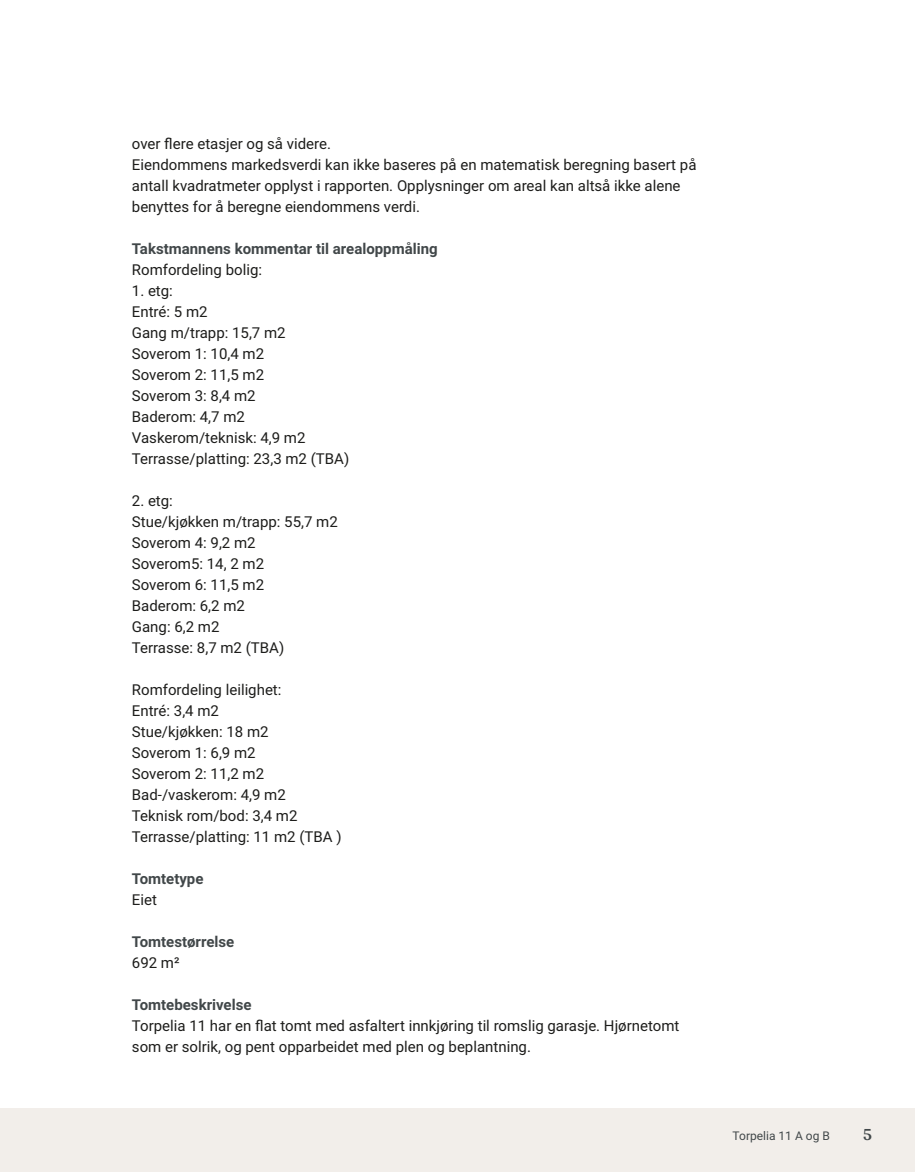
<style>
.page{position:relative;width:915px;height:1172px;background:#fff}
.page>*{position:absolute;margin:0;border:0;box-sizing:border-box;transform-origin:0 0}
.t1{font:700 18px "Arya";color:#414749}
.t2{font:15px/21px "Roboto Vitec";color:#1d1d1b}
.t3{font:700 15px "Roboto Vitec";color:#414749}
.t4{font:12px "Roboto Vitec";color:#414749}
</style>
<div class="page">
<div style="left:0;top:1108px;width:914px;height:64px;background:#f2eeea"></div>
<p class="t2" style="left:132px;top:132px;width:566px">over flere etasjer og så videre.<br>Eiendommens markedsverdi kan ikke baseres på en matematisk beregning basert på antall kvadratmeter opplyst i rapporten. Opplysninger om areal kan altså ikke alene benyttes for å beregne eiendommens verdi.</p>
<p class="t3" style="left:132px;top:238px;width:307px">Takstmannens kommentar til arealoppmåling</p>
<p class="t2" style="left:132px;top:258px;width:132px">Romfordeling bolig:</p>
<p class="t2" style="left:132px;top:279px;width:219px">1. etg:<br>Entré: 5 m2<br>Gang m/trapp: 15,7 m2<br>Soverom 1: 10,4 m2<br>Soverom 2: 11,5 m2<br>Soverom 3: 8,4 m2<br>Baderom: 4,7 m2<br>Vaskerom/teknisk: 4,9 m2<br>Terrasse/platting: 23,3 m2 (TBA)</p>
<p class="t2" style="left:132px;top:489px;width:207px">2. etg:<br>Stue/kjøkken m/trapp: 55,7 m2<br>Soverom 4: 9,2 m2<br>Soverom5: 14, 2 m2<br>Soverom 6: 11,5 m2<br>Baderom: 6,2 m2<br>Gang: 6,2 m2<br>Terrasse: 8,7 m2 (TBA)</p>
<p class="t2" style="left:132px;top:678px;width:211px">Romfordeling leilighet:<br>Entré: 3,4 m2<br>Stue/kjøkken: 18 m2<br>Soverom 1: 6,9 m2<br>Soverom 2: 11,2 m2<br>Bad‑/vaskerom: 4,9 m2<br>Teknisk rom/bod: 3,4 m2<br>Terrasse/platting: 11 m2 (TBA )</p>
<p class="t3" style="left:132px;top:868px;width:73px">Tomtetype</p>
<p class="t2" style="left:132px;top:888px;width:27px">Eiet</p>
<p class="t3" style="left:132px;top:931px;width:104px">Tomtestørrelse</p>
<p class="t2" style="left:132px;top:951px;width:49px">692 m²</p>
<p class="t3" style="left:132px;top:994px;width:121px">Tomtebeskrivelse</p>
<p class="t2" style="left:132px;top:1014px;width:549px">Torpelia 11 har en flat tomt med asfaltert innkjøring til romslig garasje. Hjørnetomt som er solrik, og pent opparbeidet med plen og beplantning.</p>
<p class="t4" style="left:732px;top:1127px;width:99px">Torpelia 11 A og B</p>
<p class="t1" style="left:862px;top:1123px;width:11px">5</p>
</div>
